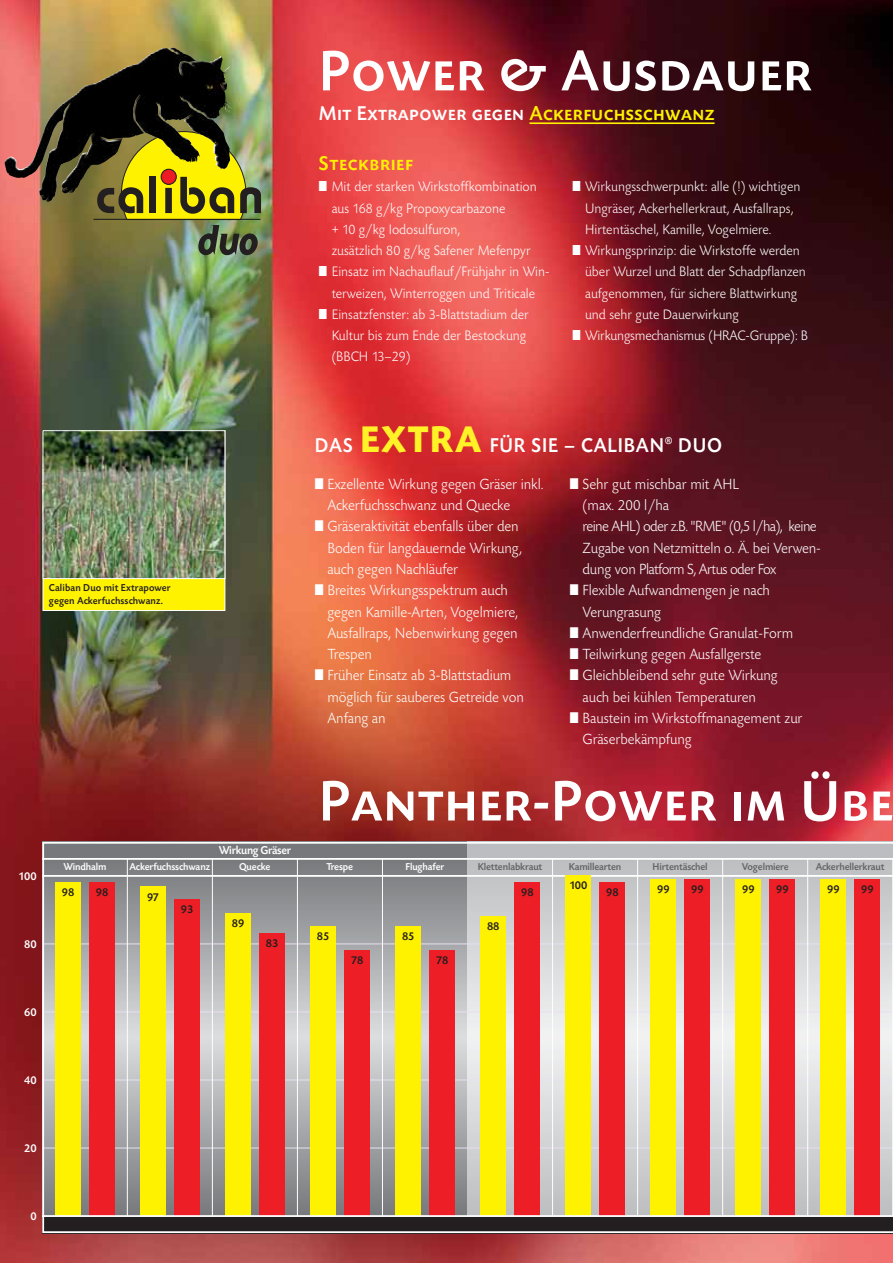
<style>
.page{position:relative;width:893px;height:1263px;background:#fff}
.page>*{position:absolute;margin:0;border:0;box-sizing:border-box;transform-origin:0 0}
.t1{font:60px "Today SB Caps Med";letter-spacing:.01em;color:#fff;scale:.95 1}
.t2{font:21px "Today SB Caps Med";letter-spacing:.02em;color:#fff;scale:.95 1}
.t3{font:21px "Today SB Caps Med";letter-spacing:.04em;color:#fff;scale:.93 1}
.t4{font:21px "Today SB Caps Med";letter-spacing:.03em;color:#fff200;scale:.95 1}
.t5{font:300 15.45px/21.3px "Today SB";letter-spacing:-.005em;color:#fff;scale:.95 1}
.t6{font:300 14.4px/21.3px "Today SB";color:#fff;scale:.95 1}
.t7{font:500 12px "Today SB";color:#231f20;scale:.95 1}
.t8{font:500 12px "Today SB";letter-spacing:-.025em;color:#fff;scale:.95 1}
.t9{font:500 10.5px "Today SB";letter-spacing:-.01em;color:#636466;scale:.95 1}
.t10{font:500 10.5px "Today SB";letter-spacing:-.01em;color:#fff;scale:.95 1}
.t11{font:500 10.5px/12.8px "Today SB";letter-spacing:.01em;color:#231f20;scale:.95 1}
.s1{color:#fff200}
.s2{font-family:"Today SB";font-weight:700;font-size:39px;color:#fff328}
</style>
<div class="page">
<img style="left:0;top:0;width:893px;height:1263px">
<svg style="left:40px;top:841px;width:853px;height:393px;background:#d29d64"></svg>
<hr style="left:94px;top:219px;width:166px;height:1px;background:#231f20">
<img style="left:97px;top:131px;width:164px;height:124px">
<img style="left:133px;top:94px;width:95px;height:70px">
<hr style="left:529px;top:122px;width:186px;height:2px;background:#fff200">
<div style="left:43px;top:431px;width:182px;height:179px;background:#fff200"></div>
<img style="left:45px;top:432px;width:178px;height:145px">
<div style="left:43px;top:430px;width:182px;height:149px;border:1px solid #fff"></div>
<h1 class="t1" style="left:319px;top:35px;width:520px">Power &amp; Ausdauer</h1>
<h2 class="t2" style="left:319px;top:101px;width:418px">Mit Extrapower gegen <span class="s1">Ackerfuchsschwanz</span></h2>
<h2 class="t4" style="left:319px;top:151px;width:101px">Steckbrief</h2>
<p class="t6" style="left:332px;top:177px;width:217px;text-indent:-13px">■ Mit der starken Wirkstoffkombination aus 168 g/kg Propoxycarbazone<br>+ 10 g/kg Iodosulfuron,<br>zusätzlich 80 g/kg Safener Mefenpyr</p>
<p class="t6" style="left:319px;top:263px;width:244px;text-align:center">■ Einsatz im Nachauflauf/Frühjahr in Win&shy;terweizen, Winterroggen und Triticale</p>
<p class="t6" style="left:332px;top:305px;width:209px;text-indent:-13px">■ Einsatzfenster: ab 3-Blattstadium der<br>Kultur bis zum Ende der Bestockung (BBCH 13–29)</p>
<p class="t6" style="left:585px;top:177px;width:228px;text-indent:-13px">■ Wirkungsschwerpunkt: alle (!) wichtigen<br>Ungräser, Ackerhellerkraut, Ausfallraps,<br>Hirtentäschel, Kamille, Vogelmiere.</p>
<p class="t6" style="left:585px;top:241px;width:234px;text-indent:-13px">■ Wirkungsprinzip: die Wirkstoffe werden über Wurzel und Blatt der Schadpflanzen aufgenommen, für sichere Blattwirkung und sehr gute Dauerwirkung</p>
<p class="t6" style="left:572px;top:326px;width:250px">■ Wirkungsmechanismus (HRAC-Gruppe): B</p>
<p class="t8" style="left:19px;top:871px;width:20px">100</p>
<p class="t8" style="left:24px;top:939px;width:15px">80</p>
<p class="t11" style="left:49px;top:582px;width:130px">Caliban Duo mit Extrapower gegen Ackerfuchsschwanz.</p>
<p class="t8" style="left:219px;top:846px;width:78px">Wirkung Gräser</p>
<h2 class="t3" style="left:315px;top:433px;width:440px">DAS <span class="s2">EXTRA</span> FÜR SIE – CALIBAN<sup>®</sup> DUO</h2>
<p class="t5" style="left:327px;top:475px;width:229px;text-indent:-13px">■ Exzellente Wirkung gegen Gräser inkl.<br>Ackerfuchsschwanz und Quecke</p>
<p class="t5" style="left:327px;top:517px;width:206px;text-indent:-13px">■ Gräseraktivität ebenfalls über den<br>Boden für langdauernde Wirkung, auch gegen Nachläufer</p>
<p class="t5" style="left:327px;top:581px;width:202px;text-indent:-13px">■ Breites Wirkungsspektrum auch gegen Kamille-Arten, Vogelmiere,<br>Ausfallraps, Nebenwirkung gegen<br>Trespen</p>
<p class="t5" style="left:327px;top:666px;width:208px;text-indent:-13px">■ Früher Einsatz ab 3-Blattstadium möglich für sauberes Getreide von<br>Anfang an</p>
<p class="t5" style="left:583px;top:475px;width:252px;text-indent:-13px">■ Sehr gut mischbar mit AHL<br>(max. 200 l/ha<br>reine AHL) oder z.B. "RME" (0,5 l/ha), keine<br>Zugabe von Netzmitteln o. Ä. bei Verwen&shy;dung von Platform S, Artus oder Fox</p>
<p class="t5" style="left:583px;top:581px;width:199px;text-indent:-13px">■ Flexible Aufwandmengen je nach<br>Verungrasung</p>
<p class="t5" style="left:570px;top:624px;width:237px">■ Anwenderfreundliche Granulat-Form</p>
<p class="t5" style="left:570px;top:645px;width:203px">■ Teilwirkung gegen Ausfallgerste</p>
<p class="t5" style="left:570px;top:666px;width:220px;text-align:center">■ Gleichbleibend sehr gute Wirkung auch bei kühlen Temperaturen</p>
<p class="t5" style="left:583px;top:709px;width:233px;text-indent:-13px">■ Baustein im Wirkstoffmanagement zur<br>Gräserbekämpfung</p>
<h1 class="t1" style="left:319px;top:765px;width:606px">Panther-Power im Übe</h1>
<p class="t10" style="left:63px;top:863px;width:47px">Windhalm</p>
<p class="t10" style="left:130px;top:863px;width:86px">Ackerfuchsschwanz</p>
<p class="t10" style="left:239px;top:863px;width:34px">Quecke</p>
<p class="t10" style="left:326px;top:863px;width:30px">Trespe</p>
<p class="t10" style="left:406px;top:863px;width:42px">Flughafer</p>
<p class="t9" style="left:478px;top:863px;width:70px">Klettenlabkraut</p>
<p class="t9" style="left:569px;top:863px;width:57px">Kamillearten</p>
<p class="t9" style="left:653px;top:863px;width:59px">Hirtentäschel</p>
<p class="t9" style="left:742px;top:863px;width:51px">Vogelmiere</p>
<p class="t9" style="left:816px;top:863px;width:74px">Ackerhellerkraut</p>
<p class="t7" style="left:62px;top:888px;width:15px">98</p>
<p class="t7" style="left:96px;top:888px;width:15px">98</p>
<p class="t7" style="left:147px;top:892px;width:14px">97</p>
<p class="t7" style="left:181px;top:905px;width:15px">93</p>
<p class="t7" style="left:232px;top:918px;width:15px">89</p>
<p class="t7" style="left:266px;top:939px;width:15px">83</p>
<p class="t7" style="left:317px;top:932px;width:15px">85</p>
<p class="t7" style="left:351px;top:956px;width:14px">78</p>
<p class="t7" style="left:402px;top:932px;width:15px">85</p>
<p class="t7" style="left:436px;top:956px;width:14px">78</p>
<p class="t7" style="left:487px;top:922px;width:15px">88</p>
<p class="t7" style="left:521px;top:888px;width:15px">98</p>
<p class="t7" style="left:569px;top:881px;width:20px">100</p>
<p class="t7" style="left:606px;top:888px;width:15px">98</p>
<p class="t7" style="left:657px;top:884px;width:15px">99</p>
<p class="t7" style="left:691px;top:884px;width:15px">99</p>
<p class="t7" style="left:742px;top:884px;width:15px">99</p>
<p class="t7" style="left:776px;top:884px;width:15px">99</p>
<p class="t7" style="left:827px;top:884px;width:15px">99</p>
<p class="t7" style="left:861px;top:884px;width:15px">99</p>
<p class="t8" style="left:24px;top:1007px;width:15px">60</p>
<p class="t8" style="left:24px;top:1075px;width:15px">40</p>
<p class="t8" style="left:24px;top:1143px;width:15px">20</p>
<p class="t8" style="left:30px;top:1211px;width:8px">0</p>
</div>
